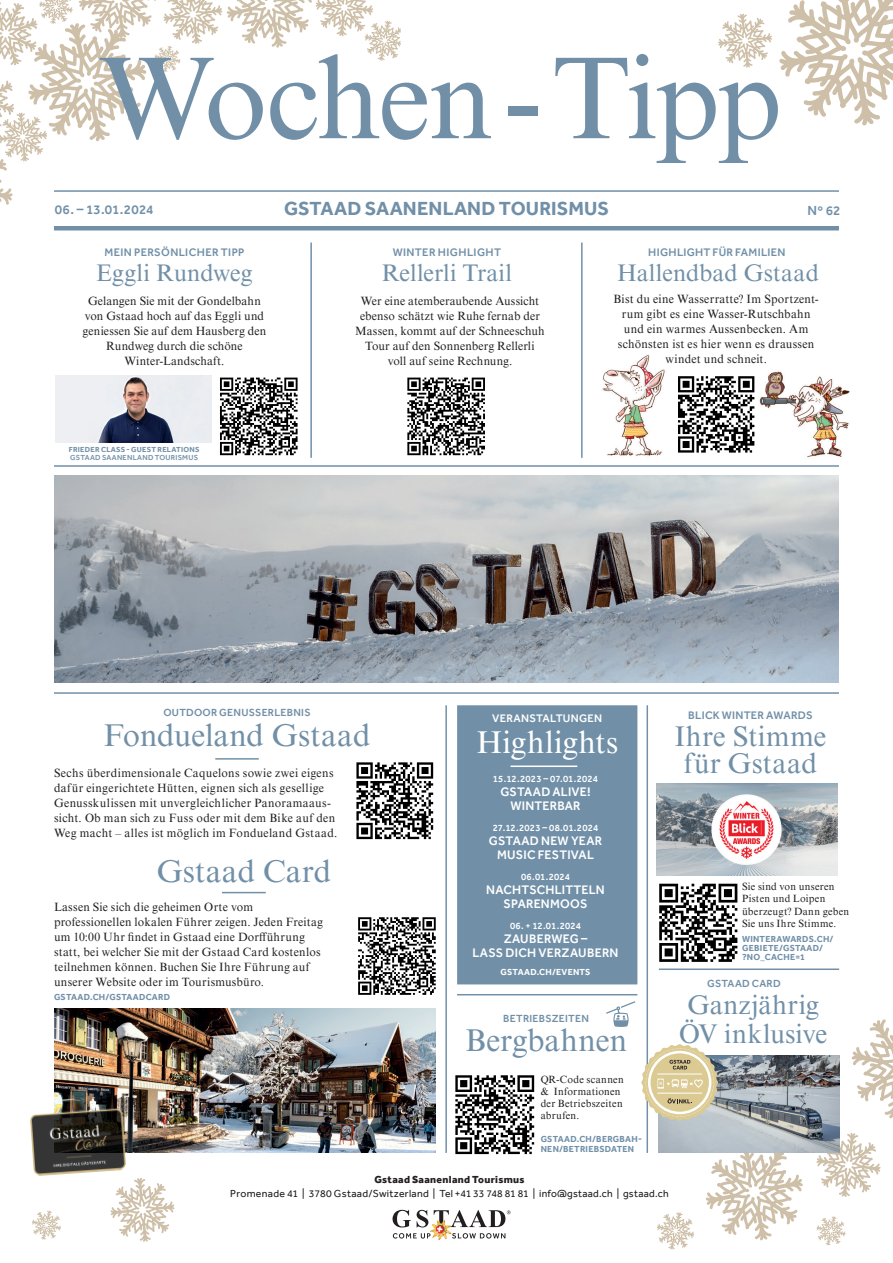
<style>
.page{position:relative;width:893px;height:1263px;background:#fff}
.page>*{position:absolute;margin:0;border:0;box-sizing:border-box;transform-origin:0 0}
.t1{font:117px "Times NRMT Pro";letter-spacing:-.02em;color:#7190a8}
.t2{font:31.5px "Times NRMT Pro";letter-spacing:.005em;color:#7190a8}
.t3{font:31.5px "Times NRMT Pro";letter-spacing:.01em;color:#fff}
.t4{font:28.5px/27px "Times NRMT Pro";letter-spacing:.01em;color:#7190a8;text-align:center}
.t5{font:27px/28.5px "Times NRMT Pro";letter-spacing:.005em;color:#7190a8;text-align:center}
.t6{font:24px "Times NRMT Pro";color:#7190a8}
.t7{font:700 19.5px "Effra";letter-spacing:.005em;color:#7190a8}
.t8{font:500 13.5px "Effra";letter-spacing:.01em;color:#7190a8}
.t9{font:500 12.75px/14.4px "Effra";letter-spacing:.02em;color:#fff;text-align:center}
.t10{font:12px/15px "Times NRMT Pro";letter-spacing:.02em;color:#231f20;text-align:center}
.t11{font:500 11.25px "Effra";letter-spacing:.03em;color:#7190a8}
.t12{font:500 11.25px "Effra";letter-spacing:.025em;color:#fff}
.t13{font:500 10.65px "Effra";letter-spacing:.025em;color:#7190a8}
.t14{font:10.5px/12.3px "Times NRMT Pro";letter-spacing:.03em;color:#231f20}
.t15{font:10.5px "Effra";letter-spacing:.025em;color:#231f20}
.t16{font:800 10.5px "Effra";letter-spacing:.03em;color:#231f20}
.t17{font:500 9.75px "Effra";letter-spacing:.02em;color:#fff}
.t18{font:700 9px/9px "Effra";letter-spacing:.025em;color:#7190a8}
.t19{font:700 9px "Effra";letter-spacing:.025em;color:#fff}
.t20{font:700 7.5px "Effra";letter-spacing:.03em;color:#7190a8}
.t21{font:500 7.5px "Effra";letter-spacing:.03em;color:#7190a8}
</style>
<div class="page">
<hr style="left:222px;top:892px;width:44px;height:1px;background:#7190a8">
<svg style="left:358px;top:917px;width:78px;height:78px"></svg>
<img style="left:54px;top:1008px;width:382px;height:145px">
<img style="left:30px;top:1106px;width:100px;height:70px">
<svg style="left:706px;top:1153px;width:97px;height:87px"></svg>
<svg style="left:32px;top:1210px;width:29px;height:30px"></svg>
<svg style="left:816px;top:1216px;width:30px;height:29px"></svg>
<svg style="left:657px;top:1212px;width:37px;height:37px"></svg>
<svg style="left:851px;top:1019px;width:42px;height:100px"></svg>
<svg style="left:718px;top:14px;width:54px;height:54px"></svg>
<svg style="left:110px;top:1178px;width:65px;height:64px"></svg>
<svg style="left:816px;top:1133px;width:65px;height:64px"></svg>
<svg style="left:779px;top:0;width:114px;height:126px"></svg>
<img style="left:602px;top:355px;width:63px;height:101px">
<img style="left:759px;top:371px;width:91px;height:87px">
<svg style="left:678px;top:376px;width:76px;height:77px"></svg>
<div style="left:457px;top:705px;width:180px;height:279px;background:#7190a8"></div>
<hr style="left:54px;top:190px;width:785px;height:2px;background:#7190a8">
<hr style="left:54px;top:465px;width:785px;height:2px;background:#7190a8">
<hr style="left:457px;top:994px;width:180px;height:1px;background:#7190a8">
<hr style="left:511px;top:765px;width:66px;height:2px;background:#fff">
<hr style="left:54px;top:692px;width:785px;height:2px;background:#7190a8">
<hr style="left:310px;top:242px;width:2px;height:216px;background:#7190a8">
<hr style="left:581px;top:242px;width:2px;height:216px;background:#7190a8">
<hr style="left:54px;top:226px;width:785px;height:4px;background:#7190a8">
<img style="left:54px;top:476px;width:785px;height:206px">
<hr style="left:445px;top:705px;width:2px;height:448px;background:#7190a8">
<hr style="left:646px;top:705px;width:2px;height:448px;background:#7190a8">
<svg style="left:393px;top:1210px;width:18px;height:17px"></svg>
<svg style="left:417px;top:1210px;width:11px;height:17px"></svg>
<svg style="left:434px;top:1210px;width:77px;height:17px"></svg>
<svg style="left:393px;top:1233px;width:37px;height:5px"></svg>
<svg style="left:452px;top:1233px;width:53px;height:5px"></svg>
<img style="left:430px;top:1220px;width:22px;height:20px">
<svg style="left:606px;top:1001px;width:29px;height:26px"></svg>
<svg style="left:220px;top:377px;width:78px;height:79px"></svg>
<svg style="left:220px;top:378px;width:78px;height:77px"></svg>
<div style="left:405px;top:376px;width:82px;height:81px;background:linear-gradient(to bottom,#fff,#fff)"></div>
<svg style="left:407px;top:378px;width:78px;height:77px"></svg>
<svg style="left:455px;top:1075px;width:80px;height:80px"></svg>
<svg style="left:455px;top:1075px;width:79px;height:79px"></svg>
<img style="left:659px;top:1055px;width:180px;height:98px">
<hr style="left:659px;top:968px;width:180px;height:2px;background:#7190a8">
<svg style="left:641px;top:1044px;width:77px;height:77px"></svg>
<img style="left:657px;top:783px;width:180px;height:93px">
<svg style="left:659px;top:883px;width:79px;height:71px"></svg>
<svg style="left:659px;top:884px;width:78px;height:78px"></svg>
<div style="left:55px;top:375px;width:156px;height:68px;background:#edeff3"></div>
<img style="left:98px;top:377px;width:76px;height:66px">
<svg style="left:0;top:0;width:401px;height:231px"></svg>
<svg style="left:356px;top:762px;width:78px;height:78px"></svg>
<svg style="left:356px;top:762px;width:77px;height:77px"></svg>
<hr style="left:215px;top:758px;width:44px;height:2px;background:#7190a8">
<h1 class="t1" style="left:99px;top:28px;width:684px">Wochen-Tipp</h1>
<p class="t8" style="left:55px;top:202px;width:100px">06. – 13.01.2024</p>
<h3 class="t7" style="left:284px;top:197px;width:326px">GSTAAD SAANENLAND TOURISMUS</h3>
<p class="t8" style="left:807px;top:202px;width:34px">Nº 62</p>
<p class="t11" style="left:104px;top:246px;width:142px">MEIN PERSÖNLICHER TIPP</p>
<p class="t11" style="left:393px;top:246px;width:110px">WINTER HIGHLIGHT</p>
<p class="t11" style="left:648px;top:246px;width:139px">HIGHLIGHT FÜR FAMILIEN</p>
<h3 class="t6" style="left:96px;top:258px;width:158px">Eggli Rundweg</h3>
<p class="t10" style="left:83px;top:294px;width:185px">Gelangen Sie mit der Gondelbahn von Gstaad hoch auf das Eggli und geniessen Sie auf dem Hausberg den<br>Rundweg durch die schöne<br>Winter-Landschaft.</p>
<h3 class="t6" style="left:382px;top:258px;width:132px">Rellerli Trail</h3>
<h3 class="t6" style="left:617px;top:258px;width:203px">Hallendbad Gstaad</h3>
<p class="t10" style="left:355px;top:294px;width:191px">Wer eine atemberaubende Aussicht ebenso schätzt wie Ruhe fernab der<br>Massen, kommt auf der Schneeschuh<br>Tour auf den Sonnenberg Rellerli voll auf seine Rechnung.</p>
<p class="t10" style="left:614px;top:292px;width:207px">Bist du eine Wasserratte? Im Sportzent&shy;rum gibt es eine Wasser-Rutschbahn und ein warmes Aussenbecken. Am schönsten ist es hier wenn es draussen windet und schneit.</p>
<p class="t20" style="left:69px;top:445px;width:132px">FRIEDER CLASS - GUEST RELATIONS</p>
<p class="t21" style="left:70px;top:453px;width:129px">GSTAAD SAANENLAND TOURISMUS</p>
<p class="t13" style="left:163px;top:706px;width:149px">OUTDOOR GENUSSERLEBNIS</p>
<h2 class="t2" style="left:104px;top:717px;width:268px">Fondueland Gstaad</h2>
<p class="t10" style="left:54px;top:766px;width:285px;text-align:left">Sechs überdimensionale Caquelons sowie zwei eigens dafür eingerichtete Hütten, eignen sich als gesellige Genusskulissen mit unvergleichlicher Panoramaaus&shy;sicht. Ob man sich zu Fuss oder mit dem Bike auf den Weg macht – alles ist möglich im Fondueland Gstaad.</p>
<h2 class="t2" style="left:157px;top:852px;width:176px">Gstaad Card</h2>
<p class="t10" style="left:54px;top:900px;width:271px;text-align:left">Lassen Sie sich die geheimen Orte vom professionellen lokalen Führer zeigen. Jeden Freitag um 10:00 Uhr findet in Gstaad eine Dorfführung statt, bei welcher Sie mit der Gstaad Card kostenlos teilnehmen können. Buchen Sie Ihre Führung auf unserer Website oder im Tourismusbüro.</p>
<p class="t18" style="left:54px;top:992px;width:118px">GSTAAD.CH/GSTAADCARD</p>
<p class="t12" style="left:492px;top:711px;width:112px">VERANSTALTUNGEN</p>
<h2 class="t3" style="left:476px;top:723px;width:143px">Highlights</h2>
<p class="t17" style="left:493px;top:772px;width:107px">15.12.2023 – 07.01.2024</p>
<p class="t9" style="left:500px;top:784px;width:92px">GSTAAD ALIVE!<br>WINTERBAR</p>
<p class="t17" style="left:493px;top:821px;width:107px">27.12.2023 – 08.01.2024</p>
<p class="t9" style="left:489px;top:833px;width:115px">GSTAAD NEW YEAR<br>MUSIC FESTIVAL</p>
<p class="t17" style="left:521px;top:870px;width:51px">06.01.2024</p>
<p class="t9" style="left:486px;top:882px;width:120px">NACHTSCHLITTELN<br>SPARENMOOS</p>
<p class="t17" style="left:510px;top:919px;width:73px">06. + 12.01.2024</p>
<p class="t9" style="left:473px;top:931px;width:147px">ZAUBERWEG –<br>LASS DICH VERZAUBERN</p>
<p class="t19" style="left:501px;top:966px;width:91px">GSTAAD.CH/EVENTS</p>
<p class="t13" style="left:503px;top:1012px;width:87px">BETRIEBSZEITEN</p>
<h2 class="t2" style="left:465px;top:1021px;width:164px">Bergbahnen</h2>
<p class="t14" style="left:541px;top:1073px;width:85px">QR-Code scannen &amp; Informationen der Betriebszeiten abrufen.</p>
<p class="t18" style="left:541px;top:1133px;width:103px;line-height:10.5px">GSTAAD.CH/BERGBAH-<br>NEN/BETRIEBSDATEN</p>
<p class="t11" style="left:688px;top:708px;width:126px">BLICK WINTER AWARDS</p>
<h3 class="t4" style="left:675px;top:725px;width:153px">Ihre Stimme für Gstaad</h3>
<p class="t14" style="left:742px;top:881px;width:109px">Sie sind von unseren<br>Pisten und Loipen überzeugt? Dann geben<br>Sie uns Ihre Stimme.</p>
<p class="t18" style="left:742px;top:935px;width:93px">WINTERAWARDS.CH/<br>GEBIETE/GSTAAD/ ?NO_CACHE=1</p>
<p class="t13" style="left:707px;top:977px;width:75px">GSTAAD CARD</p>
<h3 class="t5" style="left:679px;top:992px;width:150px">Ganzjährig<br>ÖV inklusive</h3>
<p class="t16" style="left:374px;top:1174px;width:152px">Gstaad Saanenland Tourismus</p>
<p class="t15" style="left:230px;top:1187px;width:440px">Promenade 41 | 3780 Gstaad/Switzerland | Tel +41 33 748 81 81 | info@gstaad.ch | gstaad.ch</p>
</div>
